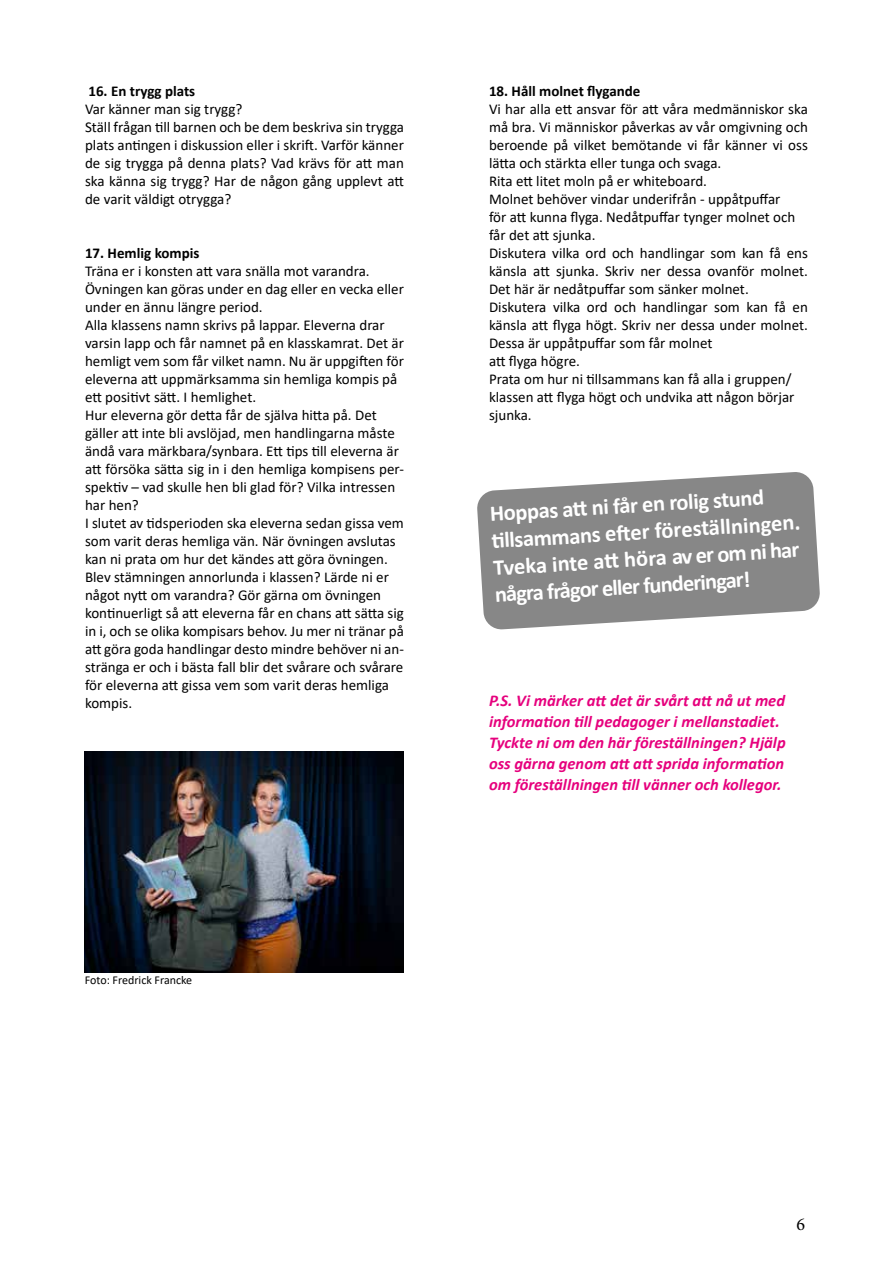
<style>
.page{position:relative;width:893px;height:1263px;background:#fff}
.page>*{position:absolute;margin:0;border:0;box-sizing:border-box;transform-origin:0 0}
.t1{font:700 22.5px/27px "Calibri";color:#fff}
.t2{font:18px "Minion Pro";color:#000}
.t3{font:italic 700 16.5px/21px "Calibri";color:#e6007d}
.t4{font:15px/18px "Calibri";color:#000}
.t5{font:700 15px "Calibri";color:#000}
.t6{font:12px "Calibri";color:#000}
</style>
<div class="page">
<svg style="left:477px;top:472px;width:343px;height:158px;background:#979797"></svg>
<img style="left:85px;top:751px;width:319px;height:221px">
<p class="t5" style="left:88px;top:81px;width:108px">16. En trygg plats</p>
<p class="t4" style="left:85px;top:100px;width:320px">Var känner man sig trygg?<br>Ställ frågan till barnen och be dem beskriva sin trygga plats antingen i diskussion eller i skrift. Varför känner de sig trygga på denna plats? Vad krävs för att man ska känna sig trygg? Har de någon gång upplevt att de varit väldigt otrygga?</p>
<p class="t5" style="left:85px;top:243px;width:116px">17. Hemlig kompis</p>
<p class="t4" style="left:85px;top:262px;width:320px">Träna er i konsten att vara snälla mot varandra.<br>Övningen kan göras under en dag eller en vecka eller under en ännu längre period.<br>Alla klassens namn skrivs på lappar. Eleverna drar varsin lapp och får namnet på en klasskamrat. Det är hemligt vem som får vilket namn. Nu är uppgiften för eleverna att uppmärksamma sin hemliga kompis på ett positivt sätt. I hemlighet.<br>Hur eleverna gör detta får de själva hitta på. Det gäller att inte bli avslöjad, men handlingarna måste ändå vara märkbara/synbara. Ett tips till eleverna är att försöka sätta sig in i den hemliga kompisens per&shy;spektiv – vad skulle hen bli glad för? Vilka intressen har hen?<br>I slutet av tidsperioden ska eleverna sedan gissa vem som varit deras hemliga vän. När övningen avslutas kan ni prata om hur det kändes att göra övningen.<br>Blev stämningen annorlunda i klassen? Lärde ni er något nytt om varandra? Gör gärna om övningen kontinuerligt så att eleverna får en chans att sätta sig in i, och se olika kompisars behov. Ju mer ni tränar på att göra goda handlingar desto mindre behöver ni an&shy;stränga er och i bästa fall blir det svårare och svårare för eleverna att gissa vem som varit deras hemliga kompis.</p>
<p class="t6" style="left:85px;top:972px;width:109px">Foto: Fredrick Francke</p>
<p class="t5" style="left:489px;top:81px;width:153px">18. Håll molnet flygande</p>
<p class="t4" style="left:489px;top:100px;width:320px">Vi har alla ett ansvar för att våra medmänniskor ska må bra. Vi människor påverkas av vår omgivning och beroende på vilket bemötande vi får känner vi oss lätta och stärkta eller tunga och svaga.<br>Rita ett litet moln på er whiteboard.<br>Molnet behöver vindar underifrån - uppåtpuffar<br>för att kunna flyga. Nedåtpuffar tynger molnet och får det att sjunka.<br>Diskutera vilka ord och handlingar som kan få ens känsla att sjunka. Skriv ner dessa ovanför molnet.<br>Det här är nedåtpuffar som sänker molnet.<br>Diskutera vilka ord och handlingar som kan få en känsla att flyga högt. Skriv ner dessa under molnet.<br>Dessa är uppåtpuffar som får molnet<br>att flyga högre.<br>Prata om hur ni tillsammans kan få alla i gruppen/ klassen att flyga högt och undvika att någon börjar sjunka.</p>
<h1 class="t1" style="left:489px;top:499px;width:311px;rotate:-3deg">Hoppas att ni får en rolig stund<br>ti llsammans eft er föreställningen.<br>Tveka inte att höra av er om ni har några frågor eller funderingar!</h1>
<p class="t3" style="left:489px;top:689px;width:298px">P.S. Vi märker att det är svårt att nå ut med information till pedagoger i mellanstadiet.<br>Tyckte ni om den här föreställningen? Hjälp oss gärna genom att att sprida information om föreställningen till vänner och kollegor.</p>
<p class="t2" style="left:797px;top:1212px;width:10px">6</p>
</div>
